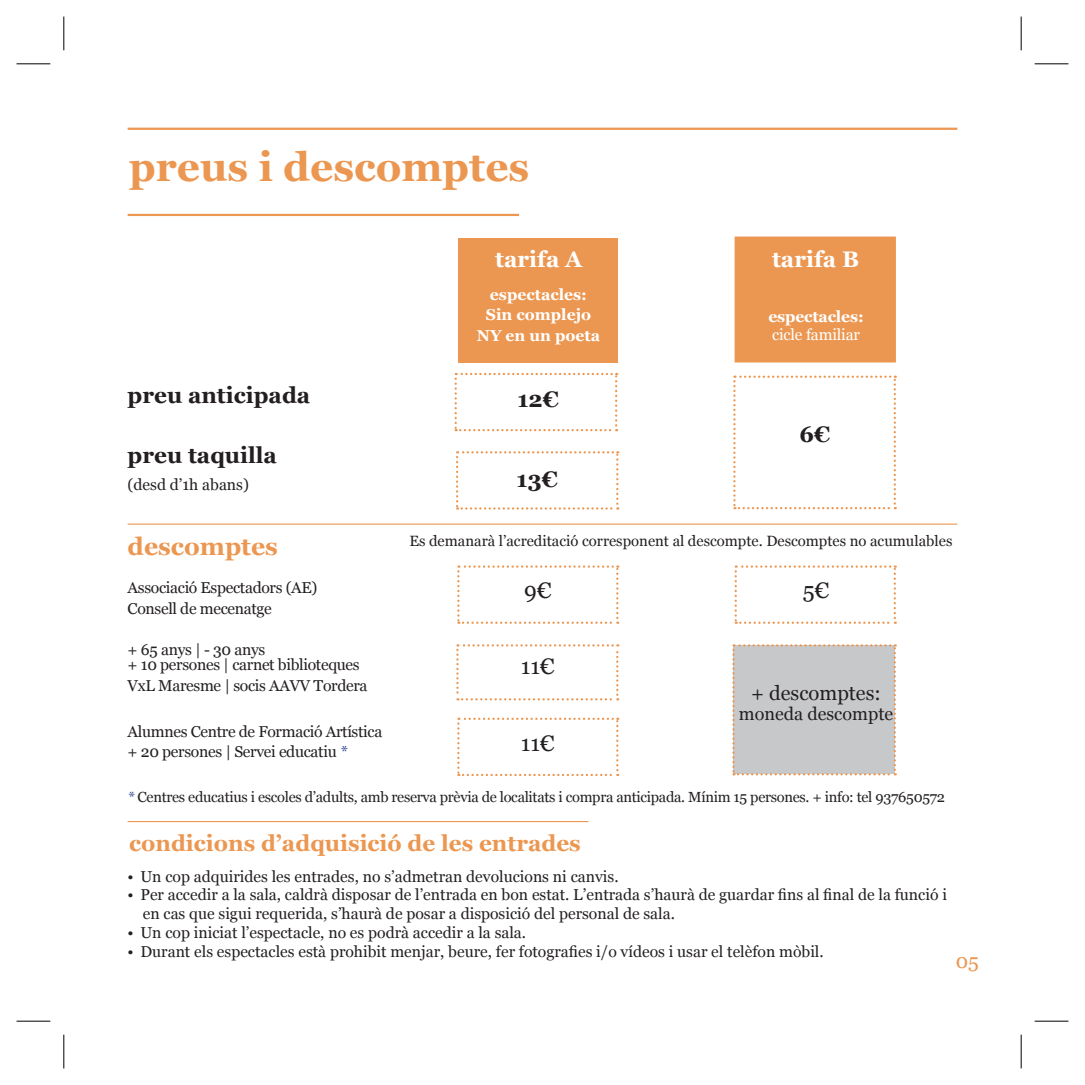
<style>
.page{position:relative;width:1085px;height:1085px;background:#fff}
.page>*{position:absolute;margin:0;border:0;box-sizing:border-box;transform-origin:0 0}
.t1{font:700 40.5px "Georgia";color:#ec9751}
.t2{font:700 24.75px "Georgia";color:#ec9751}
.t3{font:700 22.5px "Georgia";color:#ec9751}
.t4{font:700 22.5px "Georgia";color:#231f20}
.t5{font:700 22.5px "Georgia";color:#fff}
.t6{font:22.5px "Georgia";color:#231f20}
.t7{font:20.25px "Georgia";color:#231f20}
.t8{font:20.25px "Georgia";color:#ec9751}
.t9{font:18px "Georgia";color:#231f20}
.t10{font:15.75px "Georgia";color:#231f20}
.t11{font:15.75px "Georgia";letter-spacing:-.02em;color:#231f20}
.t12{font:700 15.75px "Georgia";color:#fff}
.t13{font:15.75px "Georgia";letter-spacing:-.01em;color:#fff}
.t14{font:14.85px "Georgia";color:#231f20}
.t15{font:14.62px "Georgia";letter-spacing:-.02em;color:#231f20}
.s1{font-style:italic;color:#253f8e}
</style>
<div class="page">
<hr style="left:128px;top:214px;width:391px;height:2px;background:#ec9751">
<hr style="left:128px;top:128px;width:829px;height:2px;background:#ec9751">
<div style="left:458px;top:238px;width:159px;height:124px;background:#ec9751"></div>
<div style="left:734px;top:236px;width:161px;height:126px;background:#ec9751;border:2px solid #ec9751"></div>
<svg style="left:733px;top:375px;width:162px;height:134px"></svg>
<hr style="left:128px;top:523px;width:829px;height:1px;background:#ec9751">
<svg style="left:456px;top:644px;width:162px;height:56px"></svg>
<div style="left:732px;top:644px;width:163px;height:131px;background:#c7c8ca"></div>
<hr style="left:128px;top:820px;width:460px;height:2px;background:#ec9751">
<svg style="left:457px;top:565px;width:161px;height:58px"></svg>
<svg style="left:734px;top:565px;width:161px;height:58px"></svg>
<svg style="left:457px;top:717px;width:161px;height:59px"></svg>
<svg style="left:454px;top:373px;width:163px;height:58px"></svg>
<svg style="left:456px;top:451px;width:162px;height:58px"></svg>
<hr style="left:17px;top:63px;width:33px;height:1px;background:#000">
<hr style="left:1034px;top:63px;width:34px;height:1px;background:#000">
<hr style="left:17px;top:1020px;width:33px;height:1px;background:#000">
<hr style="left:1034px;top:1020px;width:34px;height:1px;background:#000">
<hr style="left:63px;top:17px;width:1px;height:33px;background:#000">
<hr style="left:63px;top:1034px;width:1px;height:34px;background:#000">
<hr style="left:1020px;top:17px;width:1px;height:33px;background:#000">
<hr style="left:1020px;top:1034px;width:1px;height:34px;background:#000">
<p class="t1" style="left:129px;top:137px;width:401px">preus i descomptes</p>
<p class="t5" style="left:495px;top:242px;width:89px">tarifa A</p>
<p class="t5" style="left:772px;top:242px;width:89px">tarifa B</p>
<p class="t4" style="left:128px;top:378px;width:184px">preu anticipada</p>
<p class="t4" style="left:128px;top:438px;width:151px">preu taquilla</p>
<p class="t10" style="left:128px;top:473px;width:123px">(desd d’1h abans)</p>
<p class="t2" style="left:128px;top:527px;width:152px">descomptes</p>
<p class="t11" style="left:128px;top:576px;width:191px">Associació Espectadors (AE)</p>
<p class="t11" style="left:128px;top:596px;width:146px">Consell de mecenatge</p>
<p class="t12" style="left:490px;top:283px;width:99px">espectacles:</p>
<p class="t12" style="left:485px;top:303px;width:107px">Sin complejo</p>
<p class="t12" style="left:477px;top:323px;width:125px">NY en un poeta</p>
<p class="t4" style="left:517px;top:382px;width:43px">12€</p>
<p class="t4" style="left:516px;top:462px;width:43px">13€</p>
<p class="t12" style="left:768px;top:305px;width:97px">espectacles:</p>
<p class="t13" style="left:772px;top:323px;width:89px">cicle familiar</p>
<p class="t4" style="left:799px;top:417px;width:32px">6€</p>
<p class="t14" style="left:409px;top:530px;width:544px">Es demanarà l’acreditació corresponent al descompte. Descomptes no acumulables</p>
<p class="t6" style="left:524px;top:574px;width:29px">9€</p>
<p class="t6" style="left:802px;top:574px;width:28px">5€</p>
<p class="t11" style="left:128px;top:637px;width:139px">+ 65 anys | - 30 anys</p>
<p class="t11" style="left:128px;top:653px;width:233px">+ 10 persones | carnet biblioteques</p>
<p class="t11" style="left:128px;top:673px;width:241px">VxL Maresme | socis AAVV Tordera</p>
<p class="t6" style="left:521px;top:649px;width:35px">11€</p>
<p class="t7" style="left:751px;top:678px;width:131px">+ descomptes:</p>
<p class="t9" style="left:738px;top:701px;width:156px">moneda descompte</p>
<p class="t11" style="left:128px;top:719px;width:256px">Alumnes Centre de Formació Artística</p>
<p class="t11" style="left:128px;top:739px;width:221px">+ 20 persones | Servei educatiu <span class="s1">*</span></p>
<p class="t6" style="left:521px;top:727px;width:35px">11€</p>
<p class="t15" style="left:128px;top:786px;width:818px"><span class="s1">*</span> Centres educatius i escoles d’adults, amb reserva prèvia de localitats i compra anticipada. Mínim 15 persones. + info: tel 937650572</p>
<p class="t3" style="left:129px;top:826px;width:453px">condicions d’adquisició de les entrades</p>
<p class="t10" style="left:128px;top:864px;width:492px">• Un cop adquirides les entrades, no s’admetran devolucions ni canvis.</p>
<p class="t10" style="left:128px;top:883px;width:820px">• Per accedir a la sala, caldrà disposar de l’entrada en bon estat. L’entrada s’haurà de guardar fins al final de la funció i</p>
<p class="t10" style="left:143px;top:902px;width:533px">en cas que sigui requerida, s’haurà de posar a disposició del personal de sala.</p>
<p class="t10" style="left:128px;top:921px;width:400px">• Un cop iniciat l’espectacle, no es podrà accedir a la sala.</p>
<p class="t10" style="left:128px;top:940px;width:697px">• Durant els espectacles està prohibit menjar, beure, fer fotografies i/o vídeos i usar el telèfon mòbil.</p>
<p class="t8" style="left:955px;top:946px;width:25px">05</p>
</div>
